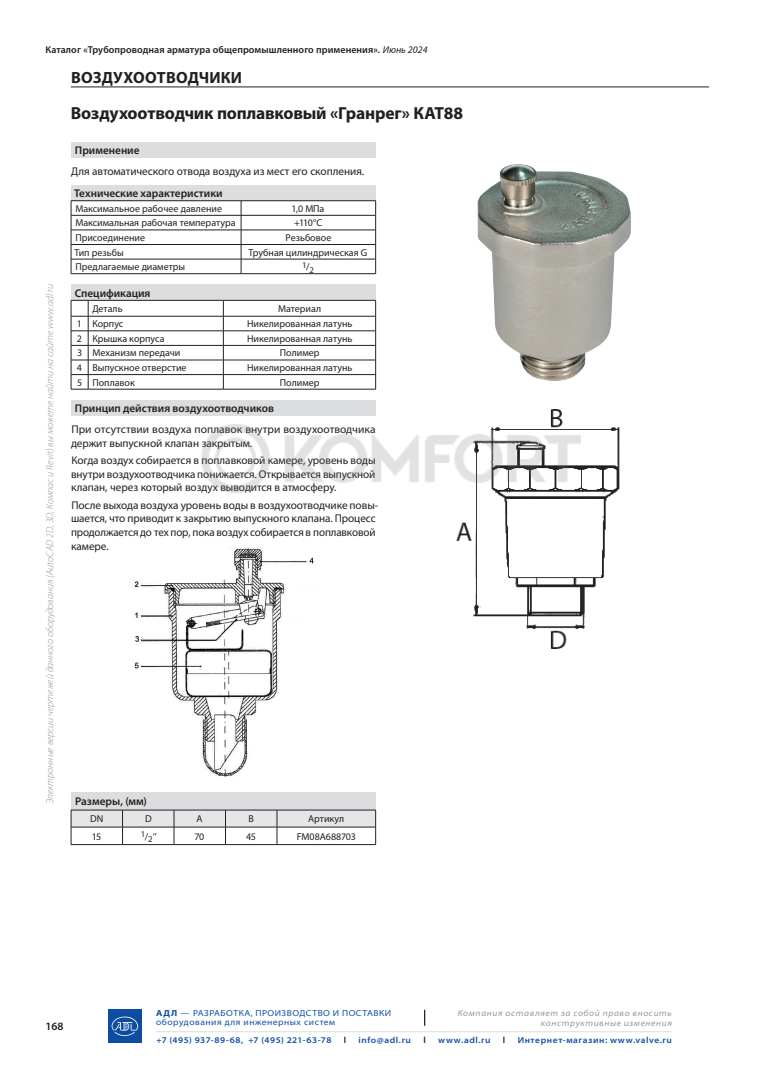
<style>
.page{position:relative;width:780px;height:1088px;background:#fff}
.page>*{position:absolute;margin:0;border:0;box-sizing:border-box;transform-origin:0 0}
.ЗАГОЛОВОК_для_сод__2{font:700 17.5px "Myriad Pro";letter-spacing:-.01em;color:#231f20}
.КОЛОНТИТУЛ{font:700 16.25px "Myriad Pro";letter-spacing:.01em;color:#231f20}
.ТЕКСТ_основной{font:11.25px/13.8px "Myriad Pro";letter-spacing:-.005em;color:#231f20}
.ТАБЛИЦА_заголовок{font:600 11.25px "Myriad Pro";color:#231f20}
.ТАБЛИЦА_left{font:10px "Myriad Pro";color:#231f20}
.ТАБЛИЦА_центр{font:10px "Myriad Pro";letter-spacing:-.005em;color:#231f20}
.t1{font:italic 300 10px "Myriad Pro";letter-spacing:-.005em;color:#939598}
.t2{font:600 10px "Myriad Pro";letter-spacing:.005em;color:#231f20}
.t3{font:600 semi-expanded 8.75px "Myriad Pro";letter-spacing:.065em;color:#0d4da1}
.t4{font:semi-expanded 8.75px/9.4px "Myriad Pro";letter-spacing:.06em;color:#0d4da1}
.t5{font:italic semi-expanded 8.75px/9.4px "Myriad Pro";letter-spacing:.07em;color:#939598;text-align:right}
.t6{font:600 semi-expanded 8.75px "Myriad Pro";color:#231f20}
.ТАБЛИЦА_центр-2{font:8.75px "Myriad Pro";color:#231f20}
.s1{font-weight:400;font-style:italic}
.s2{font-size:10px}
.s3{font-weight:700}
</style>
<div class="page">
<hr style="left:156px;top:1031px;width:516px;height:1px;background:#dcdddf">
<div style="left:108px;top:1009px;width:34px;height:34px;background:#0d4da1"></div>
<svg style="left:112px;top:1016px;width:26px;height:20px"></svg>
<svg style="left:424px;top:1010px;width:1px;height:16px"></svg>
<div style="left:71px;top:142px;width:305px;height:15px;background:#dcdddf"></div>
<div style="left:71px;top:185px;width:304px;height:16px;background:#dcdddf"></div>
<hr style="left:71px;top:215px;width:170px;height:1px;background:#231f20">
<hr style="left:241px;top:215px;width:135px;height:1px;background:#231f20">
<hr style="left:71px;top:230px;width:170px;height:1px;background:#231f20">
<hr style="left:241px;top:230px;width:135px;height:1px;background:#231f20">
<hr style="left:71px;top:200px;width:170px;height:1px;background:#231f20">
<hr style="left:241px;top:200px;width:135px;height:1px;background:#231f20">
<hr style="left:71px;top:244px;width:170px;height:1px;background:#231f20">
<hr style="left:71px;top:259px;width:170px;height:1px;background:#231f20">
<svg style="left:71px;top:201px;width:1px;height:72px"></svg>
<hr style="left:71px;top:273px;width:170px;height:1px;background:#231f20">
<hr style="left:241px;top:244px;width:135px;height:1px;background:#231f20">
<hr style="left:241px;top:259px;width:135px;height:1px;background:#231f20">
<svg style="left:241px;top:201px;width:1px;height:72px"></svg>
<svg style="left:375px;top:201px;width:1px;height:72px"></svg>
<hr style="left:241px;top:273px;width:135px;height:1px;background:#231f20">
<div style="left:71px;top:284px;width:304px;height:16px;background:#dcdddf"></div>
<hr style="left:88px;top:389px;width:135px;height:1px;background:#231f20">
<svg style="left:223px;top:301px;width:1px;height:88px"></svg>
<svg style="left:375px;top:301px;width:1px;height:88px"></svg>
<hr style="left:223px;top:389px;width:153px;height:1px;background:#231f20">
<hr style="left:88px;top:316px;width:135px;height:1px;background:#231f20">
<hr style="left:223px;top:316px;width:153px;height:1px;background:#231f20">
<hr style="left:88px;top:331px;width:135px;height:1px;background:#231f20">
<hr style="left:223px;top:331px;width:153px;height:1px;background:#231f20">
<hr style="left:88px;top:345px;width:135px;height:1px;background:#231f20">
<hr style="left:88px;top:360px;width:135px;height:1px;background:#231f20">
<hr style="left:88px;top:374px;width:135px;height:1px;background:#231f20">
<hr style="left:223px;top:345px;width:153px;height:1px;background:#231f20">
<hr style="left:223px;top:360px;width:153px;height:1px;background:#231f20">
<hr style="left:223px;top:374px;width:153px;height:1px;background:#231f20">
<svg style="left:71px;top:300px;width:18px;height:90px"></svg>
<hr style="left:88px;top:300px;width:135px;height:1px;background:#231f20">
<hr style="left:223px;top:300px;width:153px;height:1px;background:#231f20">
<div style="left:71px;top:400px;width:305px;height:15px;background:#dcdddf"></div>
<img style="left:134px;top:547px;width:179px;height:230px">
<div style="left:71px;top:792px;width:304px;height:18px;background:#dcdddf"></div>
<svg style="left:71px;top:811px;width:305px;height:33px"></svg>
<hr style="left:71px;top:844px;width:51px;height:1px;background:#231f20">
<hr style="left:122px;top:844px;width:52px;height:1px;background:#231f20">
<hr style="left:174px;top:844px;width:51px;height:1px;background:#231f20">
<hr style="left:225px;top:844px;width:52px;height:1px;background:#231f20">
<hr style="left:277px;top:844px;width:99px;height:1px;background:#231f20">
<hr style="left:71px;top:810px;width:51px;height:1px;background:#231f20">
<hr style="left:122px;top:810px;width:52px;height:1px;background:#231f20">
<hr style="left:174px;top:810px;width:51px;height:1px;background:#231f20">
<hr style="left:225px;top:810px;width:52px;height:1px;background:#231f20">
<hr style="left:277px;top:810px;width:99px;height:1px;background:#231f20">
<hr style="left:71px;top:87px;width:638px;height:1px;background:#231f20">
<img style="left:478px;top:164px;width:152px;height:216px">
<img style="left:456px;top:409px;width:164px;height:239px">
<img style="left:201px;top:416px;width:384px;height:85px">
<p class="t2" style="left:46px;top:43px;width:383px">Каталог «Трубопроводная арматура общепромышленного применения». <span class="s1">Июнь 2024</span></p>
<p class="КОЛОНТИТУЛ" style="left:71px;top:67px;width:172px">ВОЗДУХООТВОДЧИКИ</p>
<p class="t1" style="left:44px;top:804px;width:521px;rotate:-90deg">Электронные версии чертежей данного оборудования (AutoCAD 2D, 3D, Компас и Revit) вы можете найти на сайте www.adl.ru</p>
<p class="ЗАГОЛОВОК_для_сод__2" style="left:71px;top:102px;width:393px">Воздухоотводчик поплавковый «Гранрег» КАТ88</p>
<p class="ТАБЛИЦА_заголовок" style="left:75px;top:143px;width:66px">Применение</p>
<p class="ТЕКСТ_основной" style="left:71px;top:164px;width:294px">Для автоматического отвода воздуха из мест его скопления.</p>
<p class="ТАБЛИЦА_заголовок" style="left:74px;top:186px;width:150px">Технические характеристики</p>
<p class="ТАБЛИЦА_left" style="left:75px;top:202px;width:148px">Максимальное рабочее давление</p>
<p class="ТАБЛИЦА_центр" style="left:291px;top:202px;width:34px">1,0 МПа</p>
<p class="ТАБЛИЦА_left" style="left:75px;top:217px;width:162px">Максимальная рабочая температура</p>
<p class="ТАБЛИЦА_центр" style="left:294px;top:217px;width:30px">+110°C</p>
<p class="ТАБЛИЦА_left" style="left:75px;top:231px;width:71px">Присоединение</p>
<p class="ТАБЛИЦА_центр" style="left:285px;top:231px;width:47px">Резьбовое</p>
<p class="ТАБЛИЦА_left" style="left:74px;top:246px;width:51px">Тип резьбы</p>
<p class="ТАБЛИЦА_центр" style="left:248px;top:246px;width:120px">Трубная цилиндрическая G</p>
<p class="ТАБЛИЦА_left" style="left:75px;top:261px;width:111px">Предлагаемые диаметры</p>
<p class="ТАБЛИЦА_центр-2" style="left:302px;top:262px;width:13px">1<span class="s2">/</span>2</p>
<p class="ТАБЛИЦА_заголовок" style="left:75px;top:286px;width:77px">Спецификация</p>
<p class="ТАБЛИЦА_left" style="left:92px;top:302px;width:32px">Деталь</p>
<p class="ТАБЛИЦА_центр" style="left:278px;top:302px;width:44px">Материал</p>
<p class="ТАБЛИЦА_центр" style="left:77px;top:318px;width:7px">1</p>
<p class="ТАБЛИЦА_left" style="left:92px;top:318px;width:32px">Корпус</p>
<p class="ТАБЛИЦА_центр" style="left:247px;top:318px;width:107px">Никелированная латунь</p>
<p class="ТАБЛИЦА_центр" style="left:77px;top:332px;width:7px">2</p>
<p class="ТАБЛИЦА_left" style="left:92px;top:332px;width:73px">Крышка корпуса</p>
<p class="ТАБЛИЦА_центр" style="left:247px;top:332px;width:107px">Никелированная латунь</p>
<p class="ТАБЛИЦА_центр" style="left:77px;top:347px;width:7px">3</p>
<p class="ТАБЛИЦА_left" style="left:92px;top:347px;width:89px">Механизм передачи</p>
<p class="ТАБЛИЦА_центр" style="left:280px;top:347px;width:41px">Полимер</p>
<p class="ТАБЛИЦА_центр" style="left:77px;top:361px;width:7px">4</p>
<p class="ТАБЛИЦА_left" style="left:92px;top:361px;width:96px">Выпускное отверстие</p>
<p class="ТАБЛИЦА_центр" style="left:247px;top:361px;width:107px">Никелированная латунь</p>
<p class="ТАБЛИЦА_центр" style="left:77px;top:376px;width:7px">5</p>
<p class="ТАБЛИЦА_left" style="left:92px;top:376px;width:44px">Поплавок</p>
<p class="ТАБЛИЦА_центр" style="left:280px;top:376px;width:41px">Полимер</p>
<p class="ТАБЛИЦА_заголовок" style="left:75px;top:401px;width:200px">Принцип действия воздухоотводчиков</p>
<p class="ТЕКСТ_основной" style="left:71px;top:422px;width:306px">При отсутствии воздуха поплавок внутри воздухоотводчика держит выпускной клапан закрытым.</p>
<p class="ТЕКСТ_основной" style="left:71px;top:453px;width:306px;text-align:justify">Когда воздух собирается в поплавковой камере, уровень воды внутри воздухоотводчика понижается. Открывается выпускной клапан, через который воздух выводится в атмосферу.</p>
<p class="ТЕКСТ_основной" style="left:71px;top:498px;width:308px">После выхода воздуха уровень воды в воздухоотводчике повы&shy;шается, что приводит к закрытию выпускного клапана. Процесс продолжается до тех пор, пока воздух собирается в поплавковой камере.</p>
<p class="ТАБЛИЦА_заголовок" style="left:75px;top:794px;width:73px">Размеры, (мм)</p>
<p class="ТАБЛИЦА_центр" style="left:90px;top:812px;width:15px">DN</p>
<p class="ТАБЛИЦА_центр" style="left:145px;top:812px;width:8px">D</p>
<p class="ТАБЛИЦА_центр" style="left:197px;top:812px;width:8px">A</p>
<p class="ТАБЛИЦА_центр" style="left:248px;top:812px;width:7px">B</p>
<p class="ТАБЛИЦА_центр" style="left:308px;top:812px;width:38px">Артикул</p>
<p class="ТАБЛИЦА_центр" style="left:92px;top:830px;width:11px">15</p>
<p class="ТАБЛИЦА_центр" style="left:141px;top:830px;width:18px"><sup>1</sup>/<sub>2</sub>’’</p>
<p class="ТАБЛИЦА_центр" style="left:194px;top:830px;width:11px">70</p>
<p class="ТАБЛИЦА_центр" style="left:246px;top:830px;width:12px">45</p>
<p class="ТАБЛИЦА_центр" style="left:297px;top:830px;width:61px">FM08A688703</p>
<p class="ТАБЛИЦА_заголовок" style="left:46px;top:1018px;width:20px">168</p>
<p class="t4" style="left:156px;top:1008px;width:236px"><span class="s3">АДЛ</span> — РАЗРАБОТКА, ПРОИЗВОДСТВО И ПОСТАВКИ оборудования для инженерных систем</p>
<p class="t5" style="left:457px;top:1009px;width:216px">Компания оставляет за собой право вносить конструктивные изменения</p>
<p class="t3" style="left:156px;top:1035px;width:176px">+7 (495) 937-89-68, +7 (495) 221-63-78</p>
<p class="t6" style="left:344px;top:1035px;width:4px">l</p>
<p class="t3" style="left:358px;top:1035px;width:54px">info@adl.ru</p>
<p class="t6" style="left:423px;top:1035px;width:4px">l</p>
<p class="t3" style="left:438px;top:1035px;width:54px">www.adl.ru</p>
<p class="t6" style="left:503px;top:1035px;width:4px">l</p>
<p class="t3" style="left:517px;top:1035px;width:156px">Интернет-магазин: www.valve.ru</p>
</div>
